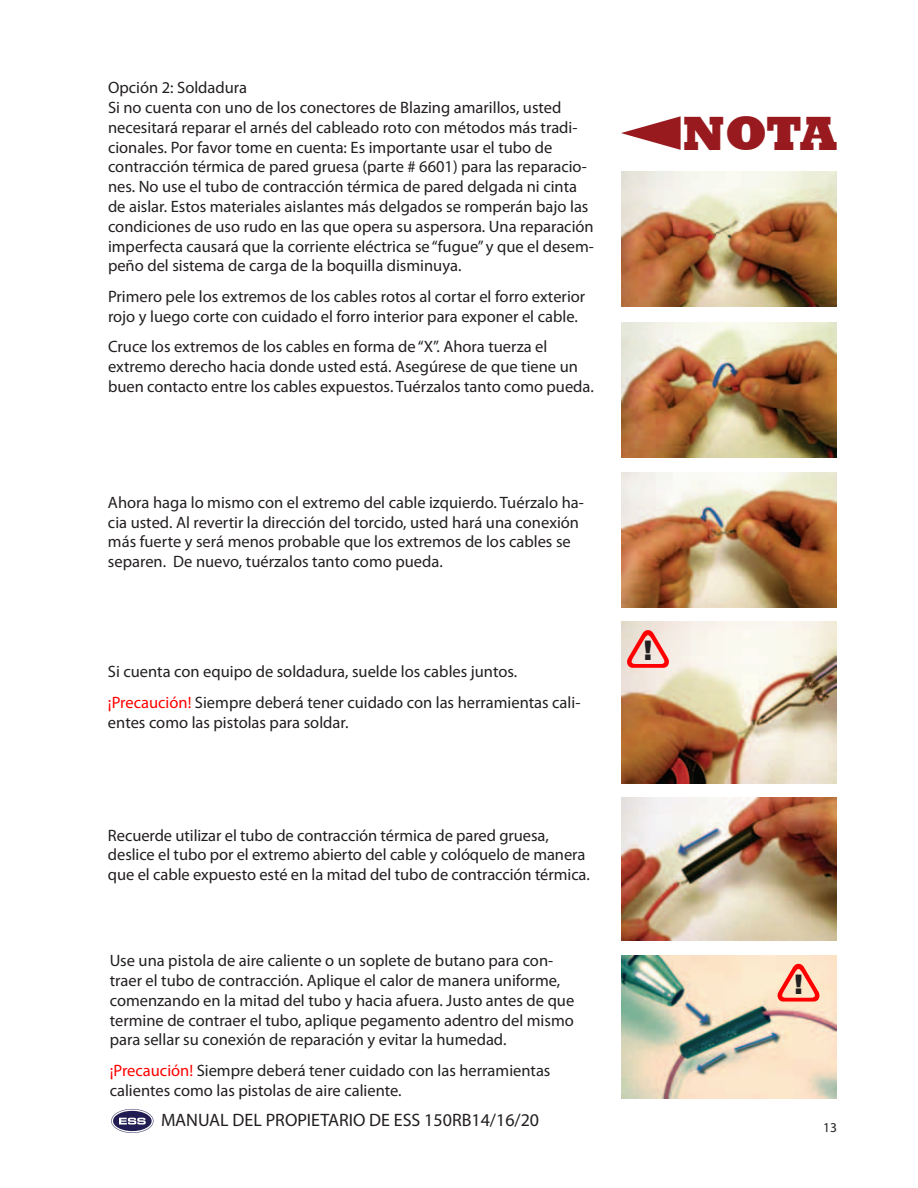
<style>
.page{position:relative;width:918px;height:1188px;background:#fff}
.page>*{position:absolute;margin:0;border:0;box-sizing:border-box;transform-origin:0 0}
.t1{font:800 49.35px "Rockwell";color:#981a1e}
.t2{font:900 27px "Arial";color:#231f20}
.t3{font:18px "Myriad Pro";color:#231f20}
.t4{font:16.5px/19.8px "Myriad Pro";color:#231f20}
.t5{font:13.5px "Myriad Pro";color:#231f20}
.s1{color:#f00}
</style>
<div class="page">
<svg style="left:111px;top:1109px;width:42px;height:24px"></svg>
<img style="left:621px;top:797px;width:216px;height:143px">
<img style="left:621px;top:955px;width:216px;height:143px">
<img style="left:621px;top:473px;width:216px;height:135px">
<img style="left:621px;top:621px;width:216px;height:162px">
<img style="left:621px;top:172px;width:216px;height:134px">
<img style="left:621px;top:323px;width:216px;height:135px">
<svg style="left:621px;top:116px;width:60px;height:34px"></svg>
<div style="left:778px;top:963px;width:41px;height:39px;background:#fce7cb"></div>
<svg style="left:627px;top:630px;width:42px;height:38px;background:#eee4db"></svg>
<p class="t4" style="left:108px;top:77px;width:488px">Opción 2: Soldadura<br>Si no cuenta con uno de los conectores de Blazing amarillos, usted necesitará reparar el arnés del cableado roto con métodos más tradi&shy;cionales. Por favor tome en cuenta: Es importante usar el tubo de contracción térmica de pared gruesa (parte # 6601) para las reparacio&shy;nes. No use el tubo de contracción térmica de pared delgada ni cinta de aislar. Estos materiales aislantes más delgados se romperán bajo las condiciones de uso rudo en las que opera su aspersora. Una reparación imperfecta causará que la corriente eléctrica se “fugue” y que el desem&shy;peño del sistema de carga de la boquilla disminuya.</p>
<p class="t4" style="left:108px;top:286px;width:479px">Primero pele los extremos de los cables rotos al cortar el forro exterior rojo y luego corte con cuidado el forro interior para exponer el cable.</p>
<p class="t4" style="left:108px;top:337px;width:488px">Cruce los extremos de los cables en forma de “X”. Ahora tuerza el extremo derecho hacia donde usted está. Asegúrese de que tiene un buen contacto entre los cables expuestos. Tuérzalos tanto como pueda.</p>
<p class="t4" style="left:108px;top:492px;width:477px">Ahora haga lo mismo con el extremo del cable izquierdo. Tuérzalo ha&shy;cia usted. Al revertir la dirección del torcido, usted hará una conexión más fuerte y será menos probable que los extremos de los cables se separen. De nuevo, tuérzalos tanto como pueda.</p>
<p class="t4" style="left:108px;top:656px;width:474px;line-height:30.6px">Si cuenta con equipo de soldadura, suelde los cables juntos. <span class="s1">¡Precaución!</span> Siempre deberá tener cuidado con las herramientas cali-</p>
<p class="t4" style="left:108px;top:712px;width:242px">entes como las pistolas para soldar.</p>
<p class="t4" style="left:108px;top:825px;width:483px">Recuerde utilizar el tubo de contracción térmica de pared gruesa, deslice el tubo por el extremo abierto del cable y colóquelo de manera que el cable expuesto esté en la mitad del tubo de contracción térmica.</p>
<p class="t4" style="left:110px;top:950px;width:466px">Use una pistola de aire caliente o un soplete de butano para con&shy;traer el tubo de contracción. Aplique el calor de manera uniforme, comenzando en la mitad del tubo y hacia afuera. Justo antes de que termine de contraer el tubo, aplique pegamento adentro del mismo para sellar su conexión de reparación y evitar la humedad.</p>
<p class="t4" style="left:110px;top:1060px;width:442px"><span class="s1">¡Precaución!</span> Siempre deberá tener cuidado con las herramientas calientes como las pistolas de aire caliente.</p>
<p class="t3" style="left:233px;top:1109px;width:11px">DEL</p>
<p class="t3" style="left:266px;top:1109px;width:10px">PROPIETARIO</p>
<p class="t3" style="left:369px;top:1109px;width:171px">DE ESS 150RB14/16/20</p>
<p class="t3" style="left:161px;top:1109px;width:26px">MANUAL</p>
<h1 class="t1" style="left:683px;top:105px;width:156px">NOTA</h1>
<h2 class="t2" style="left:644px;top:631px;width:10px">!</h2>
<h2 class="t2" style="left:794px;top:965px;width:10px">!</h2>
<p class="t5" style="left:823px;top:1119px;width:15px">13</p>
</div>
